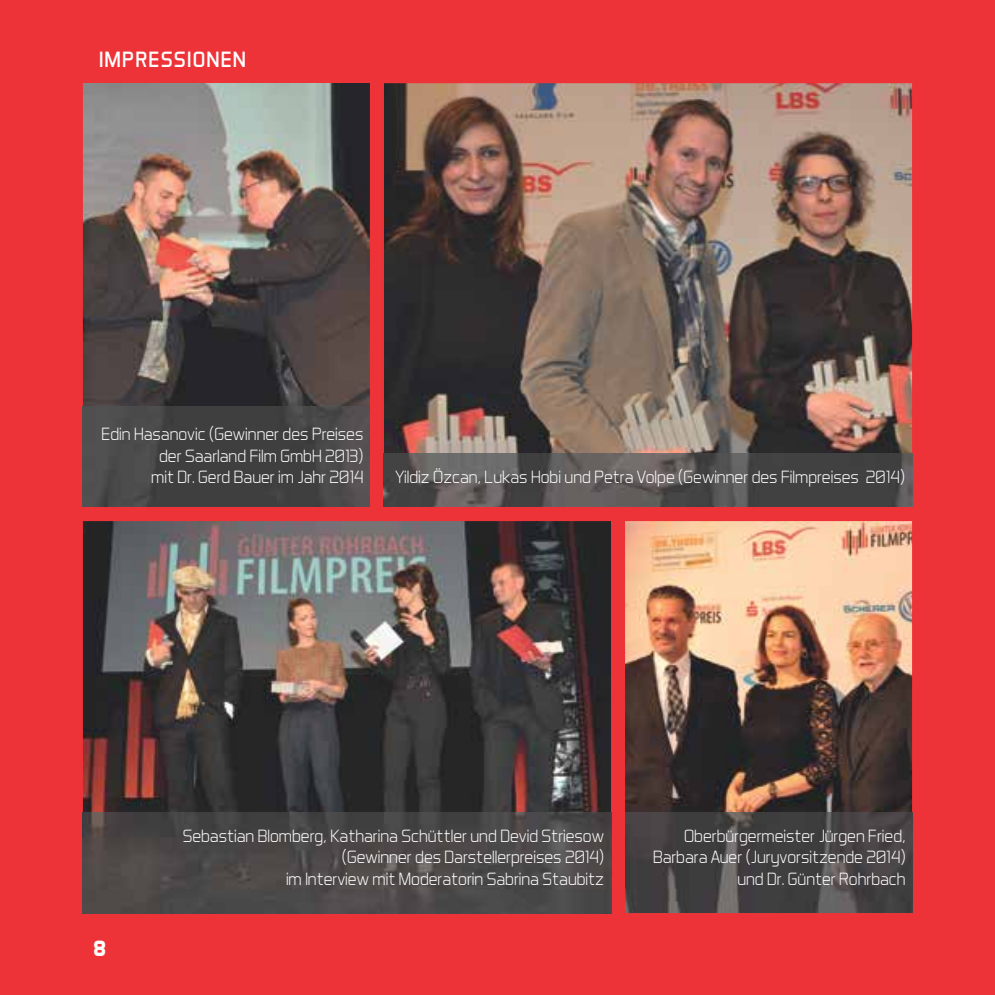
<style>
.page{position:relative;width:995px;height:995px;background:#ee3338}
.page>*{position:absolute;margin:0;border:0;box-sizing:border-box;transform-origin:0 0}
.t1{font:22.5px "Aero Matics";letter-spacing:.05em;color:#fff}
.t2{font:700 22.5px "Aero Matics";color:#fff}
.t3{font:300 18px/21.6px "Aero Matics";color:#fff;text-align:right}
</style>
<div class="page">
<img style="left:83px;top:83px;width:287px;height:323px">
<img style="left:384px;top:83px;width:528px;height:371px">
<img style="left:384px;top:454px;width:528px;height:53px">
<img style="left:83px;top:406px;width:287px;height:101px">
<img style="left:83px;top:521px;width:528px;height:291px">
<img style="left:83px;top:812px;width:528px;height:101px">
<img style="left:625px;top:521px;width:287px;height:291px">
<img style="left:625px;top:812px;width:287px;height:101px">
<p class="t1" style="left:99px;top:46px;width:148px">IMPRESSIONEN</p>
<p class="t3" style="left:102px;top:423px;width:263px">Edin Hasanovic (Gewinner des Preises der Saarland Film GmbH 2013)<br>mit Dr. Gerd Bauer im Jahr 2014</p>
<p class="t3" style="left:395px;top:466px;width:511px">Yildiz Özcan, Lukas Hobi und Petra Volpe (Gewinner des Filmpreises 2014)</p>
<p class="t2" style="left:93px;top:935px;width:15px">8</p>
<p class="t3" style="left:183px;top:824px;width:423px">Sebastian Blomberg, Katharina Schüttler und Devid Striesow (Gewinner des Darstellerpreises 2014)<br>im Interview mit Moderatorin Sabrina Staubitz</p>
<p class="t3" style="left:653px;top:824px;width:254px">Oberbürgermeister Jürgen Fried,<br>Barbara Auer (Juryvorsitzende 2014) und Dr. Günter Rohrbach</p>
</div>
